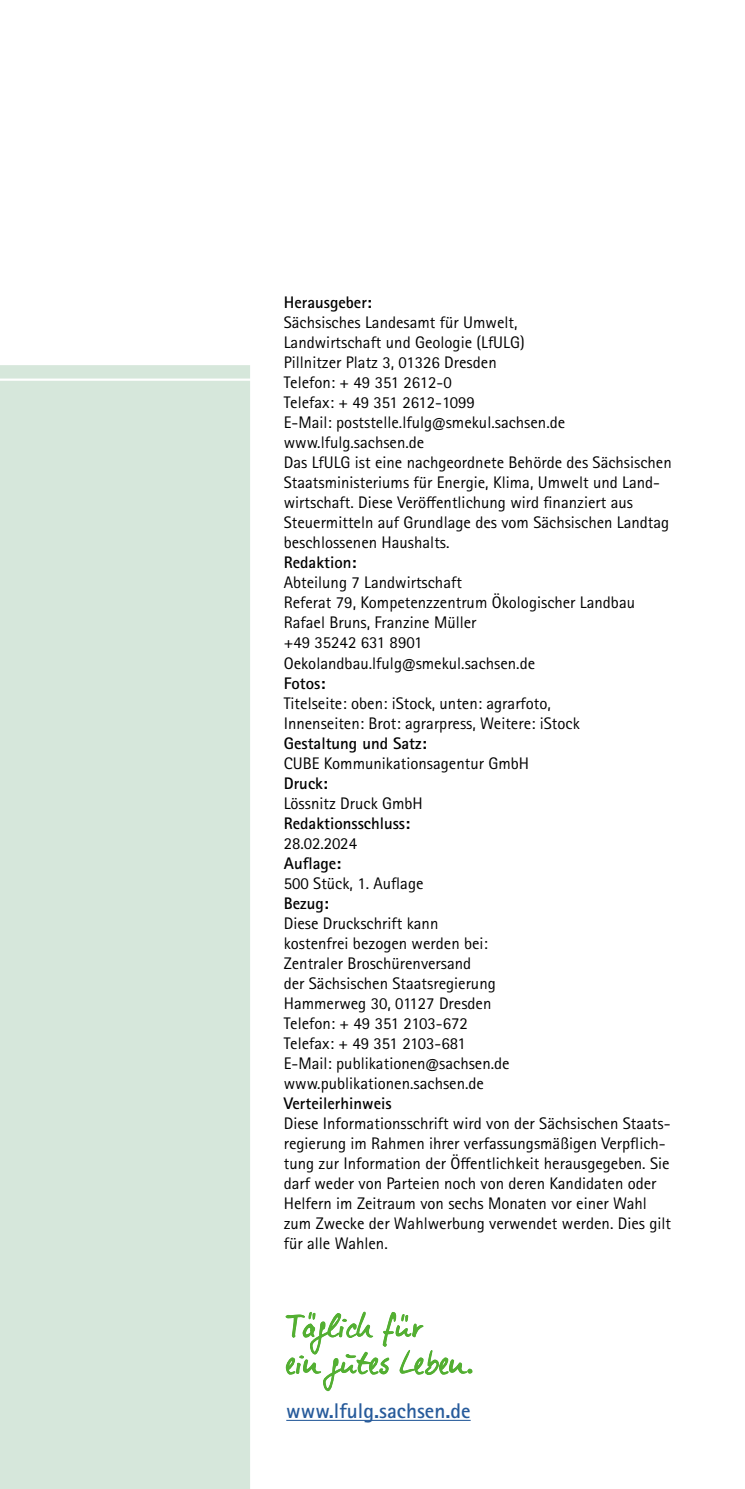
<style>
.page{position:relative;width:745px;height:1489px;background:#fff}
.page>*{position:absolute;margin:0;border:0;box-sizing:border-box;transform-origin:0 0}
.Link_2{font:700 21.25px "Rotis Sans Serif Pro";color:#275b9b}
.Impressum{font:16.75px/20px "Rotis Sans Serif Pro";color:#000}
.Impressum-2{font:700 16.75px "Rotis Sans Serif Pro";color:#000}
</style>
<div class="page">
<div style="left:0;top:365px;width:250px;height:1123px;background:#d6e7db"></div>
<svg style="left:285px;top:1311px;width:187px;height:79px"></svg>
<hr style="left:286px;top:1419px;width:184px;height:1px;background:#275b9b">
<p class="Impressum-2" style="left:283px;top:292px;width:90px">Herausgeber:</p>
<p class="Impressum" style="left:283px;top:313px;width:235px">Sächsisches Landesamt für Umwelt,</p>
<p class="Impressum" style="left:283px;top:333px;width:242px">Landwirtschaft und Geologie (LfULG)</p>
<p class="Impressum" style="left:283px;top:353px;width:214px">Pillnitzer Platz 3, 01326 Dresden</p>
<p class="Impressum" style="left:283px;top:373px;width:169px">Telefon: + 49 351 2612-0</p>
<p class="Impressum" style="left:283px;top:393px;width:193px">Telefax: + 49 351 2612-1099</p>
<p class="Impressum" style="left:283px;top:413px;width:283px">E-Mail: poststelle.lfulg@smekul.sachsen.de</p>
<p class="Impressum" style="left:283px;top:433px;width:142px">www.lfulg.sachsen.de</p>
<p class="Impressum" style="left:283px;top:453px;width:389px">Das LfULG ist eine nachgeordnete Behörde des Sächsischen Staatsministeriums für Energie, Klima, Umwelt und Land&shy;wirtschaft. Diese Veröffentlichung wird finanziert aus Steuermitteln auf Grundlage des vom Sächsischen Landtag beschlossenen Haushalts.</p>
<p class="Impressum-2" style="left:283px;top:552px;width:74px">Redaktion:</p>
<p class="Impressum" style="left:283px;top:573px;width:353px">Abteilung 7 Landwirtschaft<br>Referat 79, Kompetenzzentrum Ökologischer Landbau<br>Rafael Bruns, Franzine Müller</p>
<p class="Impressum" style="left:283px;top:633px;width:140px">+49 35242 631 8901</p>
<p class="Impressum" style="left:283px;top:653px;width:253px">Oekolandbau.lfulg@smekul.sachsen.de</p>
<p class="Impressum-2" style="left:283px;top:672px;width:43px">Fotos:</p>
<p class="Impressum" style="left:283px;top:693px;width:297px">Titelseite: oben: iStock, unten: agrarfoto,<br>Innenseiten: Brot: agrarpress, Weitere: iStock</p>
<p class="Impressum-2" style="left:283px;top:732px;width:144px">Gestaltung und Satz:</p>
<p class="Impressum" style="left:283px;top:753px;width:247px">CUBE Kommunikationsagentur GmbH</p>
<p class="Impressum-2" style="left:283px;top:772px;width:46px">Druck:</p>
<p class="Impressum" style="left:283px;top:793px;width:140px">Lössnitz Druck GmbH</p>
<p class="Impressum-2" style="left:283px;top:812px;width:128px">Redaktionsschluss:</p>
<p class="Impressum" style="left:283px;top:833px;width:75px">28.02.2024</p>
<p class="Impressum-2" style="left:283px;top:852px;width:59px">Auflage:</p>
<p class="Impressum" style="left:283px;top:873px;width:141px">500 Stück, 1. Auflage</p>
<p class="Impressum-2" style="left:283px;top:892px;width:46px">Bezug:</p>
<p class="Impressum" style="left:283px;top:913px;width:156px">Diese Druckschrift kann</p>
<p class="Impressum" style="left:283px;top:933px;width:205px">kostenfrei bezogen werden bei:</p>
<p class="Impressum" style="left:283px;top:953px;width:189px">Zentraler Broschürenversand</p>
<p class="Impressum" style="left:283px;top:973px;width:213px">der Sächsischen Staatsregierung</p>
<p class="Impressum" style="left:283px;top:993px;width:209px">Hammerweg 30, 01127 Dresden</p>
<p class="Impressum" style="left:283px;top:1013px;width:185px">Telefon: + 49 351 2103-672</p>
<p class="Impressum" style="left:283px;top:1033px;width:184px">Telefax: + 49 351 2103-681</p>
<p class="Impressum" style="left:283px;top:1053px;width:227px">E-Mail: publikationen@sachsen.de</p>
<p class="Impressum" style="left:283px;top:1073px;width:202px">www.publikationen.sachsen.de</p>
<p class="Impressum-2" style="left:283px;top:1092px;width:109px">Verteilerhinweis</p>
<p class="Impressum" style="left:283px;top:1113px;width:388px">Diese Informationsschrift wird von der Sächsischen Staats&shy;regierung im Rahmen ihrer verfassungsmäßigen Verpflich&shy;tung zur Information der Öffentlichkeit herausgegeben. Sie darf weder von Parteien noch von deren Kandidaten oder Helfern im Zeitraum von sechs Monaten vor einer Wahl zum Zwecke der Wahlwerbung verwendet werden. Dies gilt für alle Wahlen.</p>
<p class="Link_2" style="left:286px;top:1397px;width:186px">www.lfulg.sachsen.de</p>
</div>
